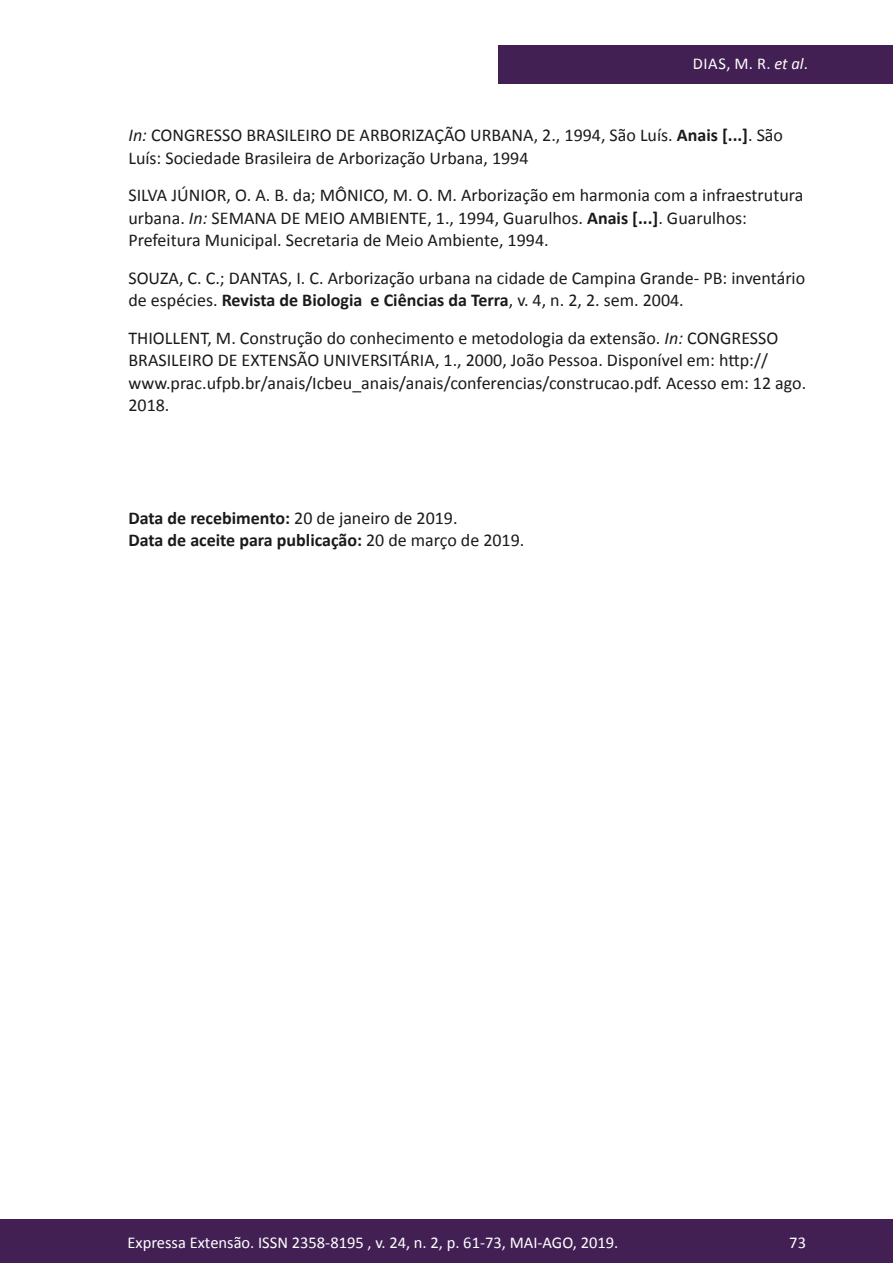
<style>
.page{position:relative;width:893px;height:1263px;background:#fff}
.page>*{position:absolute;margin:0;border:0;box-sizing:border-box;transform-origin:0 0}
.referencia{font:18px/22.5px "Calibri";color:#1a1a1a}
.referencia-2{font:700 18px "Calibri";color:#1a1a1a}
.t1{font:16.5px "Calibri";color:#fff}
.s1{font-style:italic}
.s2{font-weight:700}
.s3{font-weight:400}
</style>
<div class="page">
<div style="left:0;top:1219px;width:893px;height:44px;background:#422053"></div>
<div style="left:498px;top:45px;width:395px;height:39px;background:#422053"></div>
<p class="t1" style="left:693px;top:53px;width:117px">DIAS, M. R. <span class="s1">et al</span>.</p>
<p class="referencia" style="left:128px;top:124px;width:656px"><span class="s1">In:</span> CONGRESSO BRASILEIRO DE ARBORIZAÇÃO URBANA, 2., 1994, São Luís. <span class="s2">Anais [...]</span>. São<br>Luís: Sociedade Brasileira de Arborização Urbana, 1994</p>
<p class="referencia" style="left:128px;top:184px;width:676px">SILVA JÚNIOR, O. A. B. da; MÔNICO, M. O. M. Arborização em harmonia com a infraestrutura urbana. <span class="s1">In:</span> SEMANA DE MEIO AMBIENTE, 1., 1994, Guarulhos. <span class="s2">Anais [...]</span>. Guarulhos:<br>Prefeitura Municipal. Secretaria de Meio Ambiente, 1994.</p>
<p class="referencia" style="left:128px;top:266px;width:678px">SOUZA, C. C.; DANTAS, I. C. Arborização urbana na cidade de Campina Grande- PB: inventário de espécies. <span class="s2">Revista de Biologia e Ciências da Terra</span>, v. 4, n. 2, 2. sem. 2004.</p>
<p class="referencia" style="left:128px;top:326px;width:679px">THIOLLENT, M. Construção do conhecimento e metodologia da extensão. <span class="s1">In:</span> CONGRESSO BRASILEIRO DE EXTENSÃO UNIVERSITÁRIA, 1., 2000, João Pessoa. Disponível em: http:// www.prac.ufpb.br/anais/Icbeu_anais/anais/conferencias/construcao.pdf. Acesso em: 12 ago.<br>2018.</p>
<p class="referencia-2" style="left:128px;top:506px;width:331px">Data de recebimento: <span class="s3">20 de janeiro de 2019.</span></p>
<p class="referencia-2" style="left:128px;top:529px;width:397px">Data de aceite para publicação: <span class="s3">20 de março de 2019.</span></p>
<p class="t1" style="left:128px;top:1231px;width:492px">Expressa Extensão. ISSN 2358-8195 , v. 24, n. 2, p. 61-73, MAI-AGO, 2019.</p>
<p class="t1" style="left:789px;top:1231px;width:18px">73</p>
</div>
